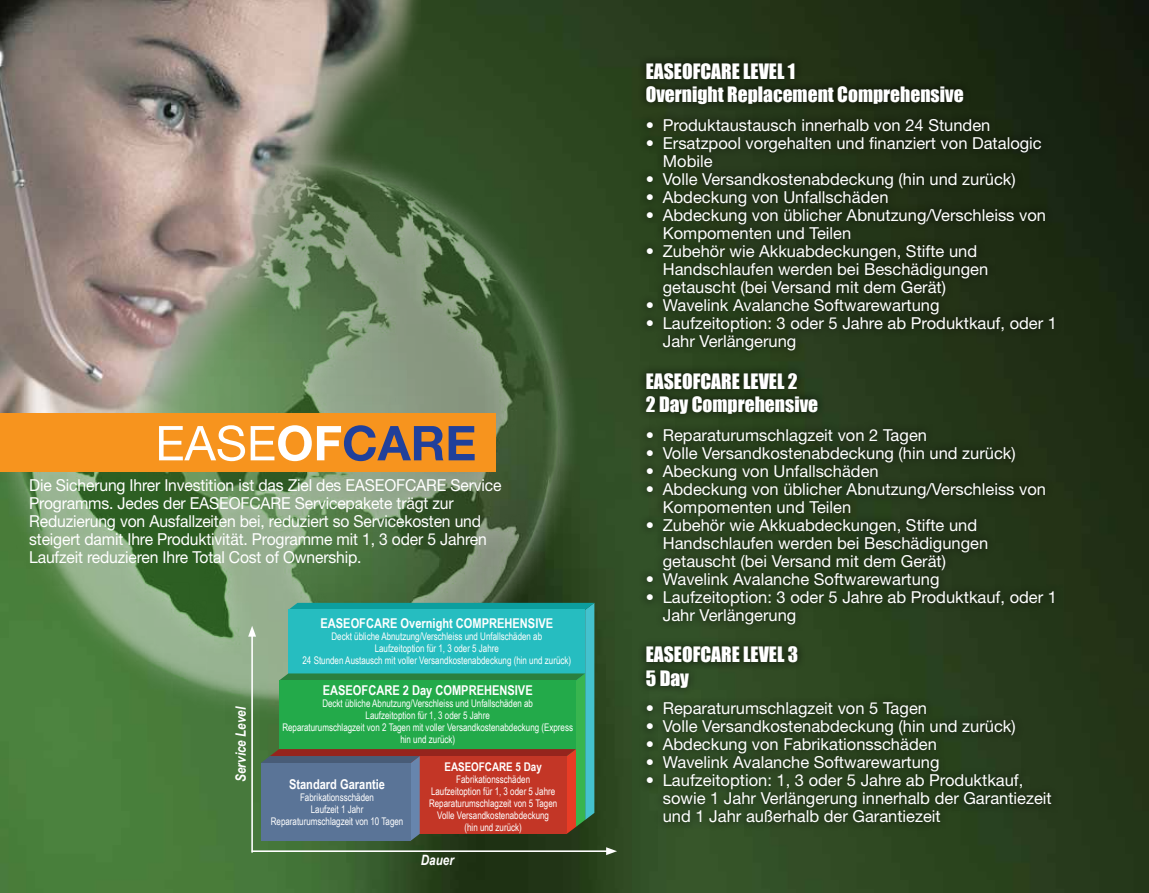
<style>
.page{position:relative;width:1149px;height:893px;background:#fff}
.page>*{position:absolute;margin:0;border:0;box-sizing:border-box;transform-origin:0 0}
.t1{font:19.5px/23.4px "Impact";color:#fff}
.t2{font:16.5px/18px "Helvetica Neue LT Std";color:#fff}
.t3{font:16.5px/18px "Helvetica Neue LT Std";color:#fff;scale:.95 1}
.t4{font:italic 700 14.25px "Arial Narrow";color:#fff}
.t5{font:700 13.5px "Arial Narrow";color:#fff}
.t6{font:700 12px "Arial Narrow";color:#fff}
.t7{font:10.5px/12px "Arial Narrow";color:#fff;text-align:center;scale:.93 1}
</style>
<div class="page">
<img style="left:0;top:0;width:1148px;height:893px">
<img style="left:0;top:135px;width:585px;height:593px">
<img style="left:0;top:0;width:421px;height:414px">
<div style="left:0;top:414px;width:495px;height:58px;background:#f7941e"></div>
<svg style="left:159px;top:425px;width:315px;height:36px"></svg>
<div style="left:637px;top:55px;width:425px;height:776px;background:#000;opacity:.8"></div>
<hr style="left:252px;top:850px;width:356px;height:2px;background:#fff">
<svg style="left:606px;top:847px;width:11px;height:8px"></svg>
<hr style="left:251px;top:634px;width:2px;height:218px;background:#fff">
<svg style="left:248px;top:603px;width:346px;height:238px;background:#4d916c"></svg>
<div style="left:261px;top:763px;width:149px;height:78px;background:#5a7497"></div>
<p class="t3" style="left:29px;top:476px;width:498px">Die Sicherung Ihrer Investition ist das Ziel des EASEOFCARE Service Programms. Jedes der EASEOFCARE Servicepakete trägt zur Reduzierung von Ausfallzeiten bei, reduziert so Servicekosten und steigert damit Ihre Produktivität. Programme mit 1, 3 oder 5 Jahren Laufzeit reduzieren Ihre Total Cost of Ownership.</p>
<p class="t4" style="left:230px;top:782px;width:77px;rotate:-90deg">Service Level</p>
<p class="t5" style="left:320px;top:613px;width:234px">EASEOFCARE Overnight COMPREHENSIVE</p>
<p class="t7" style="left:302px;top:630px;width:290px">Deckt übliche Abnutzung/Verschleiss und Unfallschäden ab<br>Laufzeitoption für 1, 3 oder 5 Jahre<br>24 Stunden Austausch mit voller Versandkostenabdeckung (hin und zurück)</p>
<p class="t5" style="left:323px;top:680px;width:211px">EASEOFCARE 2 Day COMPREHENSIVE</p>
<p class="t7" style="left:282px;top:697px;width:314px">Deckt übliche Abnutzung/Verschleiss und Unfallschäden ab<br>Laufzeitoption für 1, 3 oder 5 Jahre<br>Reparaturumschlagzeit von 2 Tagen mit voller Versandkostenabdeckung (Express hin und zurück)</p>
<p class="t5" style="left:289px;top:774px;width:97px">Standard Garantie</p>
<p class="t7" style="left:271px;top:790px;width:144px">Fabrikationsschäden<br>Laufzeit 1 Jahr<br>Reparaturumschlagzeit von 10 Tagen</p>
<p class="t6" style="left:444px;top:757px;width:99px">EASEOFCARE 5 Day</p>
<p class="t7" style="left:429px;top:772px;width:139px">Fabrikationsschäden<br>Laufzeitoption für 1, 3 oder 5 Jahre<br>Reparaturumschlagzeit von 5 Tagen<br>Volle Versandkostenabdeckung<br>(hin und zurück)</p>
<p class="t4" style="left:420px;top:849px;width:35px">Dauer</p>
<p class="t1" style="left:645px;top:59px;width:319px">EASEOFCARE LEVEL 1<br>Overnight Replacement Comprehensive</p>
<p class="t2" style="left:645px;top:116px;width:346px">• Produktaustausch innerhalb von 24 Stunden</p>
<p class="t2" style="left:662px;top:134px;width:380px;text-indent:-17px">• Ersatzpool vorgehalten und finanziert von Datalogic<br>Mobile</p>
<p class="t2" style="left:645px;top:170px;width:371px">• Volle Versandkostenabdeckung (hin und zurück)</p>
<p class="t2" style="left:645px;top:188px;width:244px">• Abdeckung von Unfallschäden</p>
<p class="t2" style="left:662px;top:206px;width:384px;text-indent:-17px">• Abdeckung von üblicher Abnutzung/Verschleiss von<br>Kompomenten und Teilen</p>
<p class="t2" style="left:662px;top:242px;width:327px;text-indent:-17px">• Zubehör wie Akkuabdeckungen, Stifte und<br>Handschlaufen werden bei Beschädigungen getauscht (bei Versand mit dem Gerät)</p>
<p class="t2" style="left:645px;top:296px;width:295px">• Wavelink Avalanche Softwarewartung</p>
<p class="t2" style="left:662px;top:314px;width:395px;text-indent:-17px">• Laufzeitoption: 3 oder 5 Jahre ab Produktkauf, oder 1<br>Jahr Verlängerung</p>
<p class="t1" style="left:645px;top:369px;width:174px">EASEOFCARE LEVEL 2<br>2 Day Comprehensive</p>
<p class="t2" style="left:645px;top:426px;width:283px">• Reparaturumschlagzeit von 2 Tagen</p>
<p class="t2" style="left:645px;top:444px;width:371px">• Volle Versandkostenabdeckung (hin und zurück)</p>
<p class="t2" style="left:645px;top:462px;width:234px">• Abeckung von Unfallschäden</p>
<p class="t2" style="left:662px;top:480px;width:384px;text-indent:-17px">• Abdeckung von üblicher Abnutzung/Verschleiss von<br>Kompomenten und Teilen</p>
<p class="t2" style="left:662px;top:516px;width:327px;text-indent:-17px">• Zubehör wie Akkuabdeckungen, Stifte und<br>Handschlaufen werden bei Beschädigungen getauscht (bei Versand mit dem Gerät)</p>
<p class="t2" style="left:645px;top:570px;width:295px">• Wavelink Avalanche Softwarewartung</p>
<p class="t2" style="left:662px;top:588px;width:395px;text-indent:-17px">• Laufzeitoption: 3 oder 5 Jahre ab Produktkauf, oder 1<br>Jahr Verlängerung</p>
<p class="t1" style="left:645px;top:642px;width:154px">EASEOFCARE LEVEL 3<br>5 Day</p>
<p class="t2" style="left:645px;top:699px;width:283px">• Reparaturumschlagzeit von 5 Tagen</p>
<p class="t2" style="left:645px;top:717px;width:371px">• Volle Versandkostenabdeckung (hin und zurück)</p>
<p class="t2" style="left:645px;top:735px;width:292px">• Abdeckung von Fabrikationsschäden</p>
<p class="t2" style="left:645px;top:753px;width:295px">• Wavelink Avalanche Softwarewartung</p>
<p class="t2" style="left:662px;top:771px;width:390px;text-indent:-17px">• Laufzeitoption: 1, 3 oder 5 Jahre ab Produktkauf, sowie 1 Jahr Verlängerung innerhalb der Garantiezeit und 1 Jahr außerhalb der Garantiezeit</p>
</div>
